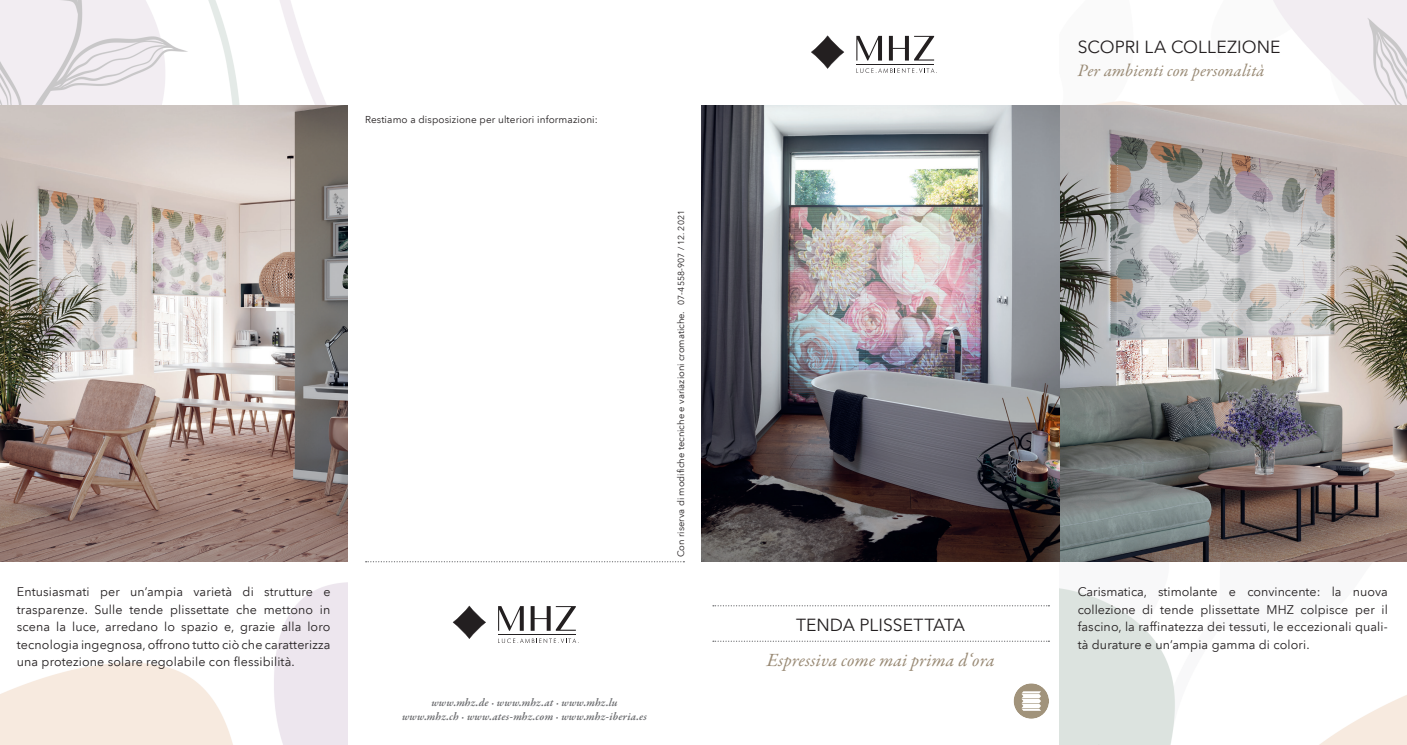
<style>
.page{position:relative;width:1407px;height:745px;background:#fff}
.page>*{position:absolute;margin:0;border:0;box-sizing:border-box;transform-origin:0 0}
.t1{font:italic 18.75px "Garamond Premr Pro";letter-spacing:.01em;color:#998a75}
.t2{font:17.5px "Avenir Next LT Com";letter-spacing:.005em;color:#231f20}
.t3{font:italic 17.5px "Garamond Premr Pro";letter-spacing:.005em;color:#998a75}
.t4{font:12.5px/17.5px "Avenir Next LT Com";letter-spacing:.01em;color:#231f20;text-align:justify}
.t5{font:italic 600 11.25px/13.5px "Garamond Premr Pro";letter-spacing:.02em;color:#6c6d70;text-align:center}
.t6{font:10px "Avenir Next LT Com";letter-spacing:.01em;color:#231f20}
.t7{font:9.38px "Avenir Next LT Com";color:#231f20}
.s1{font-size:8.75px}
</style>
<div class="page">
<img style="left:0;top:0;width:348px;height:744px">
<img style="left:0;top:105px;width:347px;height:455px">
<img style="left:1060px;top:0;width:347px;height:744px">
<img style="left:1060px;top:105px;width:347px;height:455px">
<hr style="left:856px;top:64px;width:78px;height:1px;background:#231f20">
<svg style="left:856px;top:36px;width:26px;height:25px"></svg>
<svg style="left:889px;top:36px;width:45px;height:25px"></svg>
<svg style="left:811px;top:35px;width:33px;height:34px"></svg>
<svg style="left:856px;top:68px;width:81px;height:5px"></svg>
<hr style="left:498px;top:634px;width:78px;height:1px;background:#231f20">
<svg style="left:498px;top:606px;width:26px;height:24px"></svg>
<svg style="left:531px;top:606px;width:45px;height:24px"></svg>
<svg style="left:453px;top:605px;width:33px;height:33px"></svg>
<svg style="left:498px;top:638px;width:81px;height:5px"></svg>
<svg style="left:366px;top:561px;width:318px;height:1px"></svg>
<svg style="left:713px;top:605px;width:336px;height:1px"></svg>
<svg style="left:713px;top:640px;width:336px;height:1px"></svg>
<img style="left:702px;top:105px;width:358px;height:455px">
<div style="left:1013px;top:683px;width:36px;height:35px;background:#a1937b;border-radius:50%"></div>
<svg style="left:1021px;top:691px;width:20px;height:19px"></svg>
<p class="t4" style="left:17px;top:582px;width:315px">Entusiasmati per un’ampia varietà di strutture e trasparenze. Sulle tende plissettate che mettono in scena la luce, arredano lo spazio e, grazie alla loro tecnologia ingegnosa, offrono tutto ciò che caratterizza una protezione solare regolabile con flessibilità.</p>
<p class="t6" style="left:365px;top:113px;width:234px">Restiamo a disposizione per ulteriori informazioni:</p>
<p class="t7" style="left:675px;top:556px;width:348px;rotate:-90deg">Con riserva di modifiche tecniche e variazioni cromatiche. <span class="s1">07-4558-907 / 12. 2021</span></p>
<p class="t5" style="left:402px;top:696px;width:246px">www.mhz.de · www.mhz.at · www.mhz.lu www.mhz.ch · www.ates-mhz.com · www.mhz-iberia.es</p>
<h2 class="t2" style="left:796px;top:614px;width:171px">TENDA PLISSETTATA</h2>
<h1 class="t1" style="left:767px;top:647px;width:229px">Espressiva come mai prima d‘ora</h1>
<h2 class="t2" style="left:1077px;top:36px;width:204px">SCOPRI LA COLLEZIONE</h2>
<h2 class="t3" style="left:1077px;top:59px;width:188px">Per ambienti con personalità</h2>
<p class="t4" style="left:1077px;top:582px;width:312px">Carismatica, stimolante e convincente: la nuova collezione di tende plissettate MHZ colpisce per il fascino, la raffinatezza dei tessuti, le eccezionali quali&shy;tà durature e un’ampia gamma di colori.</p>
</div>
